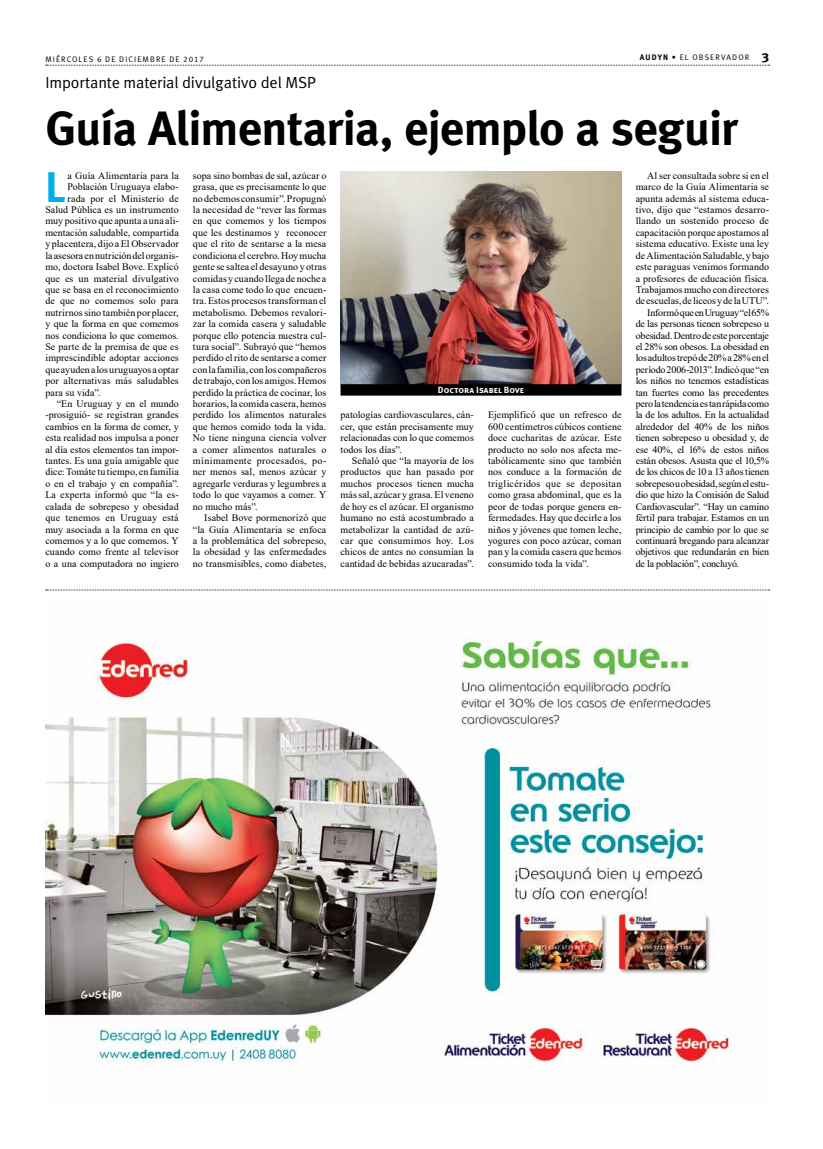
<style>
.page{position:relative;width:823px;height:1149px;background:#fff}
.page>*{position:absolute;margin:0;border:0;box-sizing:border-box;transform-origin:0 0}
.t1{font:700 48px "Meta";letter-spacing:-.02em;color:#000}
.t2{font:700 42.8px "Meta";color:#00aeef}
.t3{font:16px "Meta Normal";letter-spacing:-.01em;color:#000}
.t4{font:10px/11.4px "Times New Roman";color:#000;text-align:justify}
.t5{font:10px "Times New Roman";letter-spacing:-.02em;color:#000}
.t6{font:10px "Times New Roman";letter-spacing:.02em;color:#000}
.t7{font:9px "Meta Bold Caps";letter-spacing:.005em;color:#fff}
.t8{font:8px "Meta Normal LF";letter-spacing:.14em;color:#000}
.s1{font-family:"Meta Bold LF"}
.s2{font-family:"Meta";font-weight:700;font-size:13px}
</style>
<div class="page">
<svg style="left:46px;top:65px;width:723px;height:1px"></svg>
<svg style="left:46px;top:589px;width:723px;height:1px"></svg>
<img style="left:45px;top:635px;width:693px;height:428px">
<img style="left:340px;top:171px;width:281px;height:213px">
<div style="left:340px;top:384px;width:281px;height:11px;background:#000"></div>
<p class="t8" style="left:45px;top:55px;width:160px">MIÉRCOLES 6 DE DICIEMBRE DE 2017</p>
<p class="t8" style="left:639px;top:52px;width:130px"><span class="s1">AUDYN</span> • EL OBSERVADOR <span class="s2">3</span></p>
<h3 class="t3" style="left:45px;top:73px;width:272px">Importante material divulgativo del MSP</h3>
<h1 class="t1" style="left:45px;top:99px;width:693px">Guía Alimentaria, ejemplo a seguir</h1>
<h2 class="t2" style="left:45px;top:161px;width:21px">L</h2>
<p class="t4" style="left:67px;top:169px;width:113px">a Guía Alimentaria para la</p>
<p class="t4" style="left:67px;top:181px;width:113px">Población Uruguaya elabo-</p>
<p class="t4" style="left:67px;top:192px;width:113px">rada por el Ministerio de</p>
<p class="t4" style="left:45px;top:204px;width:135px">Salud Pública es un instrumento</p>
<p class="t4" style="left:45px;top:215px;width:135px">muy positivo que apunta a una ali-</p>
<p class="t4" style="left:45px;top:226px;width:135px">mentación saludable, compartida</p>
<p class="t4" style="left:45px;top:238px;width:135px">y placentera, dijo a El Observador</p>
<p class="t4" style="left:45px;top:249px;width:135px">la asesora en nutrición del organis-</p>
<p class="t4" style="left:45px;top:261px;width:135px">mo, doctora Isabel Bove. Explicó</p>
<p class="t4" style="left:45px;top:272px;width:135px">que es un material divulgativo</p>
<p class="t4" style="left:45px;top:283px;width:135px">que se basa en el reconocimiento</p>
<p class="t4" style="left:45px;top:295px;width:135px">de que no comemos solo para</p>
<p class="t4" style="left:45px;top:306px;width:135px">nutrirnos sino también por placer,</p>
<p class="t4" style="left:45px;top:318px;width:135px">y que la forma en que comemos</p>
<p class="t4" style="left:45px;top:329px;width:135px">nos condiciona lo que comemos.</p>
<p class="t4" style="left:45px;top:340px;width:135px">Se parte de la premisa de que es</p>
<p class="t4" style="left:45px;top:352px;width:135px">imprescindible adoptar acciones</p>
<p class="t4" style="left:45px;top:363px;width:135px">que ayuden a los uruguayos a optar</p>
<p class="t4" style="left:45px;top:375px;width:135px">por alternativas más saludables</p>
<p class="t4" style="left:45px;top:386px;width:57px">para su vida”.</p>
<p class="t4" style="left:57px;top:397px;width:123px">“En Uruguay y en el mundo</p>
<p class="t4" style="left:45px;top:409px;width:135px">-prosiguió- se registran grandes</p>
<p class="t4" style="left:45px;top:420px;width:135px">cambios en la forma de comer, y</p>
<p class="t4" style="left:45px;top:432px;width:135px">esta realidad nos impulsa a poner</p>
<p class="t4" style="left:45px;top:443px;width:135px">al día estos elementos tan impor-</p>
<p class="t4" style="left:45px;top:454px;width:135px">tantes. Es una guía amigable que</p>
<p class="t4" style="left:45px;top:466px;width:135px">dice: Tomáte tu tiempo, en familia</p>
<p class="t4" style="left:45px;top:477px;width:135px">o en el trabajo y en compañía”.</p>
<p class="t4" style="left:45px;top:489px;width:135px">La experta informó que “la es-</p>
<p class="t4" style="left:45px;top:500px;width:135px">calada de sobrepeso y obesidad</p>
<p class="t6" style="left:45px;top:510px;width:135px">que tenemos en Uruguay está</p>
<p class="t4" style="left:45px;top:523px;width:135px">muy asociada a la forma en que</p>
<p class="t4" style="left:45px;top:534px;width:135px">comemos y a lo que comemos. Y</p>
<p class="t4" style="left:45px;top:546px;width:135px">cuando como frente al televisor</p>
<p class="t4" style="left:45px;top:557px;width:135px">o a una computadora no ingiero</p>
<p class="t4" style="left:193px;top:169px;width:135px">sopa sino bombas de sal, azúcar o grasa, que es precisamente lo que no debemos consumir”. Propugnó la necesidad de “rever las formas en que comemos y los tiempos que les destinamos y reconocer que el rito de sentarse a la mesa condiciona el cerebro. Hoy mucha gente se saltea el desayuno y otras comidas y cuando llega de noche a la casa come todo lo que encuen&shy;tra. Estos procesos transforman el metabolismo. Debemos revalori&shy;zar la comida casera y saludable porque ello potencia nuestra cul&shy;tura social”. Subrayó que “hemos perdido el rito de sentarse a comer con la familia, con los compañeros de trabajo, con los amigos. Hemos perdido la práctica de cocinar, los horarios, la comida casera, hemos perdido los alimentos naturales que hemos comido toda la vida.<br>No tiene ninguna ciencia volver a comer alimentos naturales o mínimamente procesados, po&shy;ner menos sal, menos azúcar y agregarle verduras y legumbres a todo lo que vayamos a comer. Y no mucho más”.</p>
<p class="t4" style="left:193px;top:511px;width:135px;text-indent:11px">Isabel Bove pormenorizó que “la Guía Alimentaria se enfoca a la problemática del sobrepeso, la obesidad y las enfermedades no transmisibles, como diabetes,</p>
<p class="t7" style="left:437px;top:384px;width:88px">Doctora Isabel Bove</p>
<p class="t4" style="left:340px;top:409px;width:135px">patologías cardiovasculares, cán&shy;cer, que están precisamente muy relacionadas con lo que comemos todos los días”.</p>
<p class="t4" style="left:340px;top:454px;width:135px;text-indent:11px">Señaló que “la mayoría de los productos que han pasado por muchos procesos tienen mucha más sal, azúcar y grasa. El veneno de hoy es el azúcar. El organismo humano no está acostumbrado a metabolizar la cantidad de azú&shy;car que consumimos hoy. Los chicos de antes no consumían la cantidad de bebidas azucaradas”.</p>
<p class="t4" style="left:488px;top:409px;width:135px">Ejemplificó que un refresco de 600 centímetros cúbicos contiene doce cucharitas de azúcar. Este producto no solo nos afecta me&shy;tabólicamente sino que también nos conduce a la formación de triglicéridos que se depositan como grasa abdominal, que es la peor de todas porque genera en&shy;fermedades. Hay que decirle a los niños y jóvenes que tomen leche, yogures con poco azúcar, coman pan y la comida casera que hemos consumido toda la vida”.</p>
<p class="t4" style="left:646px;top:169px;width:123px">Al ser consultada sobre si en el</p>
<p class="t4" style="left:635px;top:181px;width:135px">marco de la Guía Alimentaria se</p>
<p class="t4" style="left:635px;top:192px;width:135px">apunta además al sistema educa-</p>
<p class="t4" style="left:635px;top:204px;width:135px">tivo, dijo que “estamos desarro-</p>
<p class="t4" style="left:635px;top:215px;width:135px">llando un sostenido proceso de</p>
<p class="t4" style="left:635px;top:226px;width:135px">capacitación porque apostamos al</p>
<p class="t4" style="left:635px;top:238px;width:135px">sistema educativo. Existe una ley</p>
<p class="t4" style="left:635px;top:249px;width:135px">de Alimentación Saludable, y bajo</p>
<p class="t4" style="left:635px;top:261px;width:135px">este paraguas venimos formando</p>
<p class="t4" style="left:635px;top:272px;width:135px">a profesores de educación física.</p>
<p class="t4" style="left:635px;top:283px;width:135px">Trabajamos mucho con directores</p>
<p class="t4" style="left:635px;top:295px;width:135px">de escuelas, de liceos y de la UTU”.</p>
<p class="t5" style="left:646px;top:305px;width:123px">Informó que en Uruguay “el 65%</p>
<p class="t4" style="left:635px;top:318px;width:135px">de las personas tienen sobrepeso u</p>
<p class="t4" style="left:635px;top:329px;width:135px">obesidad. Dentro de este porcentaje</p>
<p class="t4" style="left:635px;top:340px;width:135px">el 28% son obesos. La obesidad en</p>
<p class="t4" style="left:635px;top:352px;width:135px">los adultos trepó de 20% a 28% en el</p>
<p class="t4" style="left:635px;top:363px;width:135px">período 2006-2013”. Indicó que “en</p>
<p class="t4" style="left:635px;top:375px;width:135px">los niños no tenemos estadísticas</p>
<p class="t4" style="left:635px;top:386px;width:135px">tan fuertes como las precedentes</p>
<p class="t4" style="left:635px;top:397px;width:135px">pero la tendencia es tan rápida como</p>
<p class="t4" style="left:635px;top:409px;width:135px">la de los adultos. En la actualidad</p>
<p class="t4" style="left:635px;top:420px;width:135px">alrededor del 40% de los niños</p>
<p class="t4" style="left:635px;top:432px;width:135px">tienen sobrepeso u obesidad y, de</p>
<p class="t4" style="left:635px;top:443px;width:135px">ese 40%, el 16% de estos niños</p>
<p class="t4" style="left:635px;top:454px;width:135px">están obesos. Asusta que el 10,5%</p>
<p class="t4" style="left:635px;top:466px;width:135px">de los chicos de 10 a 13 años tienen</p>
<p class="t4" style="left:635px;top:477px;width:135px">sobrepeso u obesidad, según el estu-</p>
<p class="t4" style="left:635px;top:489px;width:135px">dio que hizo la Comisión de Salud</p>
<p class="t4" style="left:635px;top:500px;width:135px">Cardiovascular”. “Hay un camino</p>
<p class="t4" style="left:635px;top:511px;width:135px">fértil para trabajar. Estamos en un</p>
<p class="t5" style="left:635px;top:522px;width:135px">principio de cambio por lo que se</p>
<p class="t4" style="left:635px;top:534px;width:135px">continuará bregando para alcanzar</p>
<p class="t4" style="left:635px;top:546px;width:135px">objetivos que redundarán en bien</p>
<p class="t5" style="left:635px;top:556px;width:105px">de la población”, concluyó.</p>
</div>
